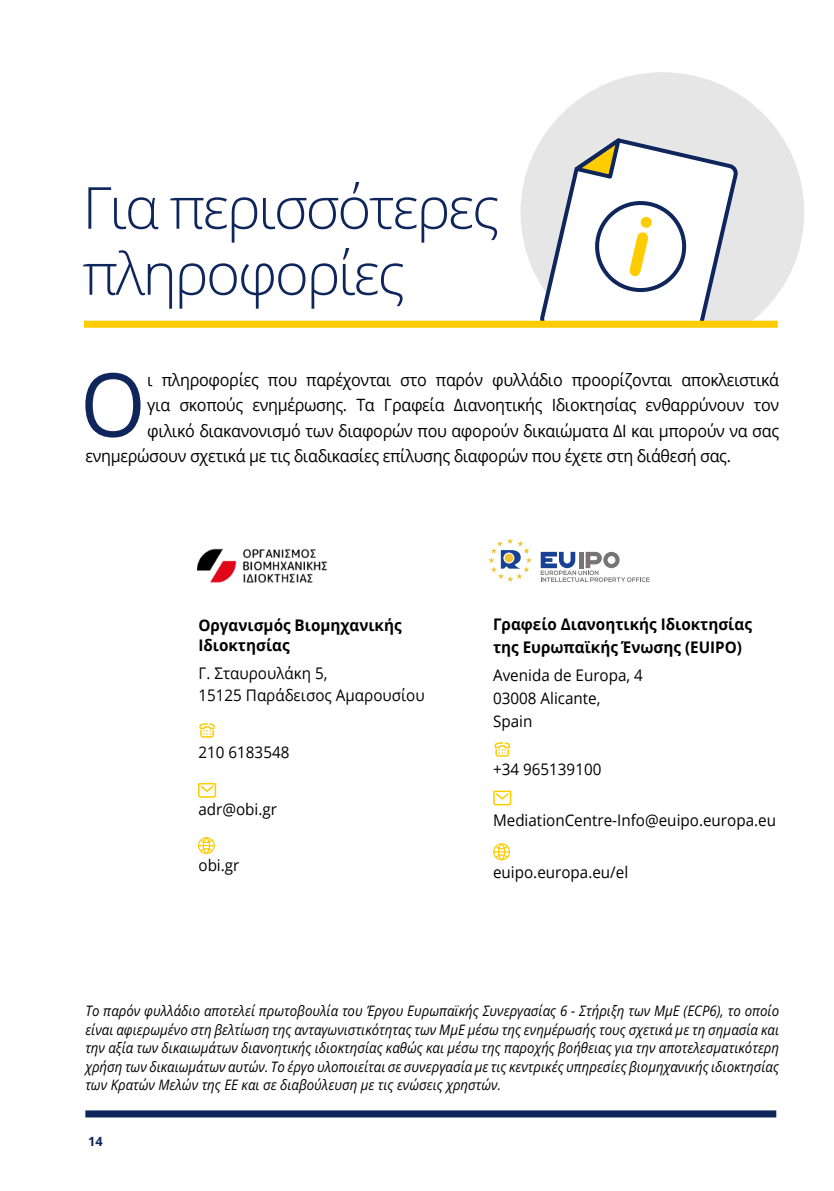
<style>
.page{position:relative;width:834px;height:1191px;background:#fff}
.page>*{position:absolute;margin:0;border:0;box-sizing:border-box;transform-origin:0 0}
.t1{font:88.2px "Open Sans";color:#0f265c;scale:.95 1}
.t2{font:300 58px/66px "Open Sans";letter-spacing:-.04em;color:#0f265c}
.t3{font:17px "Open Sans";letter-spacing:-.02em;color:#000;scale:.95 1}
.t4{font:16px/22.6px "Open Sans";color:#000;scale:.95 1}
.t5{font:700 16px/22.6px "Open Sans";color:#000;scale:.95 1}
.t6{font:italic 14.4px/18.4px "Open Sans";color:#000;text-align:justify;scale:.92 1}
.t7{font:700 12.8px "Open Sans";color:#0f265c}
</style>
<div class="page">
<div style="left:520px;top:72px;width:284px;height:281px;background:#e6e6e6;border-radius:50%"></div>
<svg style="left:539px;top:137px;width:199px;height:184px"></svg>
<svg style="left:571px;top:137px;width:53px;height:44px"></svg>
<svg style="left:592px;top:199px;width:96px;height:95px;background:#e2e1db"></svg>
<div style="left:523px;top:323px;width:237px;height:43px;background:#fff"></div>
<div style="left:84px;top:321px;width:693px;height:7px;background:#fc0"></div>
<div style="left:85px;top:1110px;width:691px;height:7px;background:#0f265c"></div>
<svg style="left:488px;top:538px;width:44px;height:44px"></svg>
<svg style="left:540px;top:552px;width:109px;height:30px"></svg>
<svg style="left:493px;top:790px;width:18px;height:15px"></svg>
<svg style="left:198px;top:783px;width:18px;height:15px"></svg>
<svg style="left:493px;top:843px;width:17px;height:17px"></svg>
<svg style="left:198px;top:837px;width:17px;height:17px"></svg>
<svg style="left:494px;top:742px;width:16px;height:14px"></svg>
<svg style="left:199px;top:723px;width:16px;height:14px"></svg>
<img style="left:197px;top:548px;width:131px;height:35px">
<h2 class="t2" style="left:82px;top:173px;width:418px">Για περισσότερες πληροφορίες</h2>
<h1 class="t1" style="left:80px;top:344px;width:70px">Ο</h1>
<p class="t3" style="left:147px;top:368px;width:666px">ι πληροφορίες που παρέχονται στο παρόν φυλλάδιο προορίζονται αποκλειστικά</p>
<p class="t3" style="left:147px;top:393px;width:666px">για σκοπούς ενημέρωσης. Τα Γραφεία Διανοητικής Ιδιοκτησίας ενθαρρύνουν τον</p>
<p class="t3" style="left:147px;top:419px;width:666px">φιλικό διακανονισμό των διαφορών που αφορούν δικαιώματα ΔΙ και μπορούν να σας</p>
<p class="t3" style="left:85px;top:444px;width:681px">ενημερώσουν σχετικά με τις διαδικασίες επίλυσης διαφορών που έχετε στη διάθεσή σας.</p>
<p class="t5" style="left:198px;top:614px;width:215px;line-height:20px">Οργανισμός Βιομηχανικής<br>Ιδιοκτησίας</p>
<p class="t4" style="left:198px;top:661px;width:239px">Γ. Σταυρουλάκη 5,<br>15125 Παράδεισος Αμαρουσίου</p>
<p class="t4" style="left:198px;top:740px;width:97px">210 6183548</p>
<p class="t4" style="left:198px;top:797px;width:84px">adr@obi.gr</p>
<p class="t4" style="left:198px;top:853px;width:45px">obi.gr</p>
<p class="t5" style="left:493px;top:612px;width:274px">Γραφείο Διανοητικής Ιδιοκτησίας της Ευρωπαϊκής Ένωσης (EUIPO)</p>
<p class="t4" style="left:493px;top:664px;width:159px">Avenida de Europa, 4<br>03008 Alicante,<br>Spain</p>
<p class="t4" style="left:493px;top:757px;width:115px">+34 965139100</p>
<p class="t4" style="left:493px;top:809px;width:299px">MediationCentre-Info@euipo.europa.eu</p>
<p class="t4" style="left:493px;top:860px;width:144px">euipo.europa.eu/el</p>
<p class="t6" style="left:85px;top:1001px;width:755px">Το παρόν φυλλάδιο αποτελεί πρωτοβουλία του Έργου Ευρωπαϊκής Συνεργασίας 6 - Στήριξη των ΜμΕ (ECP6), το οποίο είναι αφιερωμένο στη βελτίωση της ανταγωνιστικότητας των ΜμΕ μέσω της ενημέρωσής τους σχετικά με τη σημασία και την αξία των δικαιωμάτων διανοητικής ιδιοκτησίας καθώς και μέσω της παροχής βοήθειας για την αποτελεσματικότερη χρήση των δικαιωμάτων αυτών. Το έργο υλοποιείται σε συνεργασία με τις κεντρικές υπηρεσίες βιομηχανικής ιδιοκτησίας των Κρατών Μελών της ΕΕ και σε διαβούλευση με τις ενώσεις χρηστών.</p>
<p class="t7" style="left:88px;top:1132px;width:16px">14</p>
</div>
